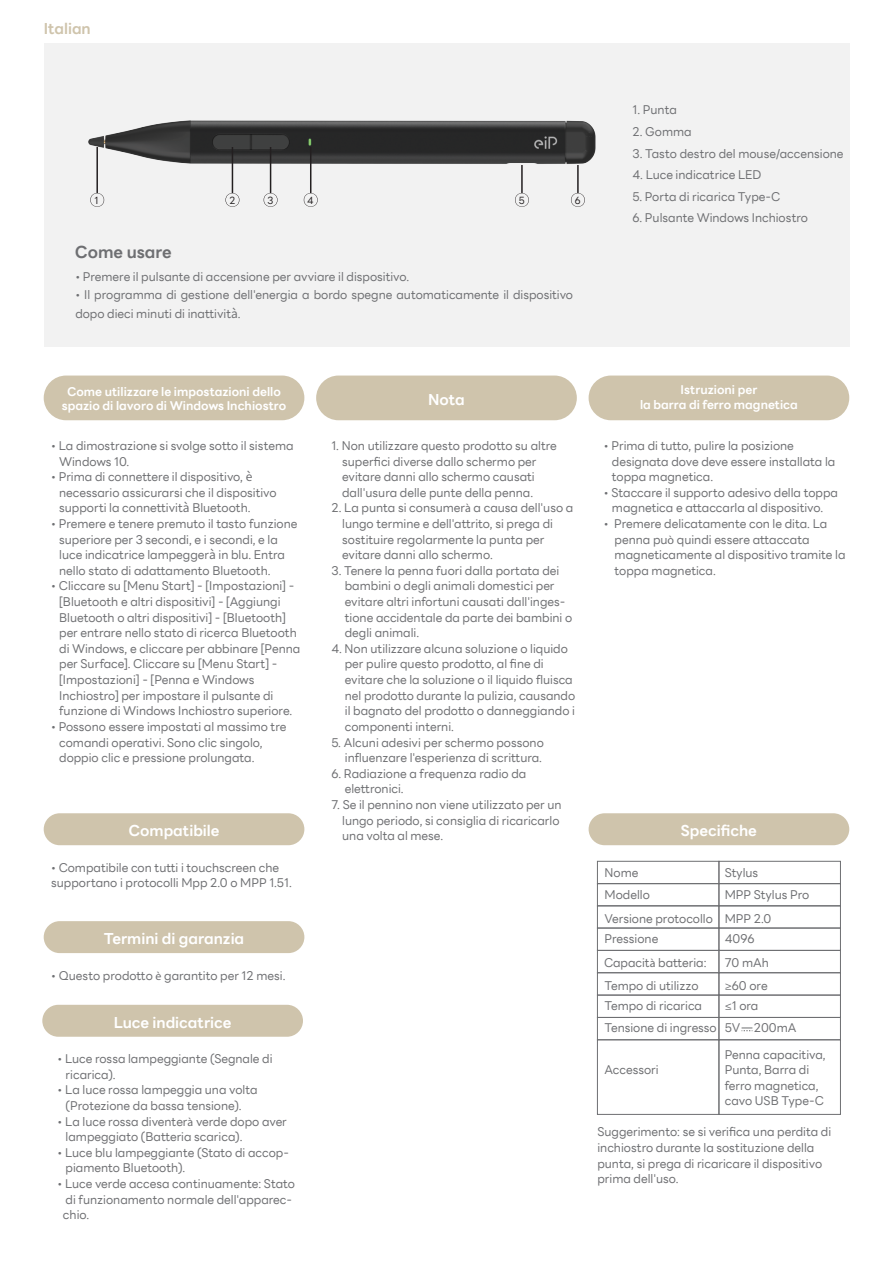
<style>
.page{position:relative;width:893px;height:1263px;background:#fff}
.page>*{position:absolute;margin:0;border:0;box-sizing:border-box;transform-origin:0 0}
.t1{font:700 16.5px "LINE Seed Sans";color:#6e6f72}
.t2{font:700 15px "LINE Seed Sans";color:#fff}
.t3{font:700 15px "LINE Seed Sans";color:#cfc4ac}
.t4{font:12px/15.6px "LINE Seed Sans";color:#6e6f72}
.t5{font:700 12px/14.4px "LINE Seed Sans";color:#fff;text-align:center}
.t6{font:9.9px "LINE Seed Sans";color:#231f20}
.s1{font-family:"Noto Sans TC"}
.s2{font-family:"Myriad Pro"}
</style>
<div class="page">
<div style="left:44px;top:43px;width:805px;height:303px;background:#f2f2f2"></div>
<div style="left:44px;top:375px;width:260px;height:45px;background:#cfc4ac;border-radius:22px"></div>
<div style="left:589px;top:813px;width:260px;height:32px;background:#cfc4ac;border-radius:16px"></div>
<div style="left:44px;top:813px;width:260px;height:32px;background:#cfc4ac;border-radius:16px"></div>
<img style="left:88px;top:120px;width:508px;height:67px">
<svg style="left:90px;top:193px;width:14px;height:14px"></svg>
<hr style="left:96px;top:147px;width:2px;height:46px;background:#231f20">
<hr style="left:232px;top:147px;width:1px;height:46px;background:#231f20">
<hr style="left:270px;top:147px;width:1px;height:46px;background:#231f20">
<hr style="left:310px;top:147px;width:1px;height:46px;background:#231f20">
<hr style="left:521px;top:165px;width:2px;height:28px;background:#231f20">
<hr style="left:577px;top:165px;width:2px;height:28px;background:#231f20">
<svg style="left:225px;top:193px;width:14px;height:14px"></svg>
<svg style="left:264px;top:193px;width:14px;height:14px"></svg>
<svg style="left:304px;top:193px;width:14px;height:14px"></svg>
<svg style="left:515px;top:193px;width:14px;height:14px"></svg>
<svg style="left:571px;top:193px;width:14px;height:14px"></svg>
<div style="left:42px;top:1005px;width:261px;height:32px;background:#cfc4ac;border-radius:16px"></div>
<div style="left:589px;top:375px;width:260px;height:45px;background:#cfc4ac;border-radius:22px"></div>
<div style="left:44px;top:921px;width:260px;height:32px;background:#cfc4ac;border-radius:16px"></div>
<div style="left:316px;top:375px;width:261px;height:45px;background:#cfc4ac;border-radius:22px"></div>
<div style="left:597px;top:861px;width:122px;height:23px;border:1px solid #6e6f72"></div>
<div style="left:719px;top:861px;width:122px;height:23px;border:1px solid #6e6f72"></div>
<div style="left:597px;top:883px;width:122px;height:23px;border:1px solid #6e6f72"></div>
<div style="left:719px;top:883px;width:122px;height:23px;border:1px solid #6e6f72"></div>
<div style="left:597px;top:905px;width:122px;height:23px;border:1px solid #6e6f72"></div>
<div style="left:719px;top:905px;width:122px;height:23px;border:1px solid #6e6f72"></div>
<div style="left:597px;top:928px;width:122px;height:23px;border:1px solid #6e6f72"></div>
<div style="left:719px;top:928px;width:122px;height:23px;border:1px solid #6e6f72"></div>
<div style="left:597px;top:950px;width:122px;height:23px;border:1px solid #6e6f72"></div>
<div style="left:719px;top:950px;width:122px;height:23px;border:1px solid #6e6f72"></div>
<div style="left:597px;top:972px;width:122px;height:23px;border:1px solid #6e6f72"></div>
<div style="left:719px;top:972px;width:122px;height:23px;border:1px solid #6e6f72"></div>
<div style="left:597px;top:995px;width:122px;height:23px;border:1px solid #6e6f72"></div>
<div style="left:719px;top:995px;width:122px;height:23px;border:1px solid #6e6f72"></div>
<div style="left:597px;top:1017px;width:122px;height:23px;border:1px solid #6e6f72"></div>
<div style="left:719px;top:1017px;width:122px;height:23px;border:1px solid #6e6f72"></div>
<div style="left:597px;top:1039px;width:122px;height:76px;border:1px solid #6e6f72"></div>
<div style="left:718px;top:1039px;width:123px;height:76px;border:1px solid #6e6f72"></div>
<svg style="left:741px;top:1027px;width:12px;height:4px"></svg>
<p class="t3" style="left:44px;top:22px;width:49px">Italian</p>
<p class="t6" style="left:95px;top:196px;width:5px">1</p>
<p class="t6" style="left:229px;top:196px;width:7px">2</p>
<p class="t6" style="left:268px;top:196px;width:7px">3</p>
<p class="t6" style="left:307px;top:196px;width:8px">4</p>
<p class="t6" style="left:519px;top:196px;width:7px">5</p>
<p class="t6" style="left:575px;top:196px;width:7px">6</p>
<h1 class="t1" style="left:75px;top:245px;width:98px">Come usare</h1>
<p class="t4" style="left:75px;top:269px;width:335px">• Premere il pulsante di accensione per avviare il dispositivo.</p>
<p class="t4" style="left:75px;top:286px;width:499px;line-height:18.6px">• Il programma di gestione dell'energia a bordo spegne automaticamente il dispositivo dopo dieci minuti di inattivit<span class="s1">à</span>.</p>
<p class="t4" style="left:633px;top:103px;width:46px">1. Punta</p>
<p class="t4" style="left:633px;top:125px;width:61px">2. Gomma</p>
<p class="t4" style="left:633px;top:146px;width:212px">3. Tasto destro del mouse/accensione</p>
<p class="t4" style="left:633px;top:168px;width:130px">4. Luce indicatrice LED</p>
<p class="t4" style="left:633px;top:190px;width:149px">5. Porta di ricarica Type-C</p>
<p class="t4" style="left:633px;top:211px;width:177px">6. Pulsante Windows Inchiostro</p>
<p class="t5" style="left:640px;top:384px;width:159px">Istruzioni per<br>la barra di ferro magnetica</p>
<p class="t4" style="left:612px;top:439px;width:225px;text-indent:-8px">• Prima di tutto, pulire la posizione designata dove deve essere installata la toppa magnetica.</p>
<p class="t4" style="left:604px;top:486px;width:236px;text-align:center">• Staccare il supporto adesivo della toppa magnetica e attaccarla al dispositivo.</p>
<p class="t4" style="left:615px;top:517px;width:232px;text-indent:-11px">• Premere delicatamente con le dita. La penna pu<span class="s2">ò</span> quindi essere attaccata magneticamente al dispositivo tramite la toppa magnetica.</p>
<p class="t5" style="left:62px;top:385px;width:226px">Come utilizzare le impostazioni dello spazio di lavoro di Windows Inchiostro</p>
<p class="t2" style="left:428px;top:393px;width:38px">Nota</p>
<p class="t4" style="left:342px;top:439px;width:216px;text-indent:-11px">1. Non utilizzare questo prodotto su altre superfici diverse dallo schermo per evitare danni allo schermo causati dall'usura delle punte della penna.</p>
<p class="t4" style="left:342px;top:501px;width:233px;text-indent:-11px">2. La punta si consumer<span class="s2">à</span> a causa dell'uso a lungo termine e dell'attrito, si prega di sostituire regolarmente la punta per evitare danni allo schermo.</p>
<p class="t4" style="left:345px;top:564px;width:229px;text-indent:-13px">3. Tenere la penna fuori dalla portata dei bambini o degli animali domestici per evitare altri infortuni causati dall'inges&shy;tione accidentale da parte dei bambini o degli animali.</p>
<p class="t4" style="left:345px;top:642px;width:232px;text-indent:-13px">4. Non utilizzare alcuna soluzione o liquido per pulire questo prodotto, al fine di evitare che la soluzione o il liquido fluisca nel prodotto durante la pulizia, causando il bagnato del prodotto o danneggiando i componenti interni.</p>
<p class="t4" style="left:331px;top:735px;width:214px;text-align:right">5. Alcuni adesivi per schermo possono influenzare l'esperienza di scrittura.</p>
<p class="t4" style="left:345px;top:766px;width:183px;text-indent:-13px">6. Radiazione a frequenza radio da elettronici.</p>
<p class="t4" style="left:342px;top:798px;width:221px;text-indent:-11px">7. Se il pennino non viene utilizzato per un lungo periodo, si consiglia di ricaricarlo una volta al mese.</p>
<p class="t4" style="left:59px;top:439px;width:236px;text-indent:-8px">• La dimostrazione si svolge sotto il sistema<br>Windows 10.</p>
<p class="t4" style="left:59px;top:470px;width:219px;text-indent:-8px">• Prima di connettere il dispositivo, <span class="s1">è </span>necessario assicurarsi che il dispositivo supporti la connettivit<span class="s1">à</span> Bluetooth.</p>
<p class="t4" style="left:59px;top:517px;width:240px;text-indent:-8px">• Premere e tenere premuto il tasto funzione superiore per 3 secondi, e i secondi, e la luce indicatrice lampegger<span class="s1">à</span> in blu. Entra nello stato di adattamento Bluetooth.</p>
<p class="t4" style="left:59px;top:579px;width:243px;text-indent:-8px">• Cliccare su [Menu Start] - [Impostazioni] - [Bluetooth e altri dispositivi] - [Aggiungi Bluetooth o altri dispositivi] - [Bluetooth] per entrare nello stato di ricerca Bluetooth di Windows, e cliccare per abbinare [Penna per Surface]. Cliccare su [Menu Start] - [Impostazioni] - [Penna e Windows Inchiostro] per impostare il pulsante di funzione di Windows Inchiostro superiore.</p>
<p class="t4" style="left:59px;top:720px;width:229px;text-indent:-8px">• Possono essere impostati al massimo tre comandi operativi. Sono clic singolo, doppio clic e pressione prolungata.</p>
<p class="t2" style="left:129px;top:824px;width:92px">Compatibile</p>
<p class="t2" style="left:681px;top:824px;width:77px">Specifiche</p>
<p class="t4" style="left:51px;top:860px;width:242px">• Compatibile con tutti i touchscreen che supportano i protocolli Mpp 2.0 o MPP 1.51.</p>
<p class="t2" style="left:104px;top:932px;width:142px">Termini di garanzia</p>
<p class="t4" style="left:51px;top:968px;width:236px">• Questo prodotto <span class="s2">è</span> garantito per 12 mesi.</p>
<p class="t2" style="left:114px;top:1016px;width:119px">Luce indicatrice</p>
<p class="t4" style="left:66px;top:1052px;width:208px;text-indent:-8px">• Luce rossa lampeggiante (Segnale di ricarica).</p>
<p class="t4" style="left:66px;top:1083px;width:193px;text-indent:-8px">• La luce rossa lampeggia una volta (Protezione da bassa tensione).</p>
<p class="t4" style="left:66px;top:1114px;width:223px;text-indent:-8px">• La luce rossa diventer<span class="s2">à</span> verde dopo aver lampeggiato (Batteria scarica).</p>
<p class="t4" style="left:66px;top:1145px;width:225px;text-indent:-8px">• Luce blu lampeggiante (Stato di accop&shy;piamento Bluetooth).</p>
<p class="t4" style="left:63px;top:1177px;width:234px;text-indent:-5px">• Luce verde accesa continuamente: Stato di funzionamento normale dell'apparec&shy;chio.</p>
<p class="t4" style="left:725px;top:863px;width:86px;line-height:21.8px">Stylus<br>MPP Stylus Pro</p>
<p class="t4" style="left:725px;top:909px;width:48px;line-height:20.2px">MPP 2.0<br>4096</p>
<p class="t4" style="left:725px;top:952px;width:46px;line-height:23.2px">70 mAh <span class="s2">≥</span>60 ore</p>
<p class="t4" style="left:725px;top:999px;width:35px"><span class="s2">≤</span>1 ora</p>
<p class="t4" style="left:725px;top:1047px;width:102px">Penna capacitiva,<br>Punta, Barra di ferro magnetica, cavo USB Type-C</p>
<p class="t4" style="left:597px;top:1125px;width:235px">Suggerimento: se si verifica una perdita di inchiostro durante la sostituzione della punta, si prega di ricaricare il dispositivo prima dell'uso.</p>
<p class="t4" style="left:605px;top:863px;width:47px;line-height:21.8px">Nome<br>Modello</p>
<p class="t4" style="left:605px;top:909px;width:110px;line-height:20.2px">Versione protocollo<br>Pressione</p>
<p class="t4" style="left:604px;top:952px;width:104px;line-height:23.2px">Capacit<span class="s2">à</span> batteria:<br>Tempo di utilizzo</p>
<p class="t4" style="left:605px;top:996px;width:114px;line-height:22px">Tempo di ricarica<br>Tensione di ingresso</p>
<p class="t4" style="left:605px;top:1062px;width:56px">Accessori</p>
<p class="t4" style="left:725px;top:1021px;width:73px">5V 200mA</p>
</div>
